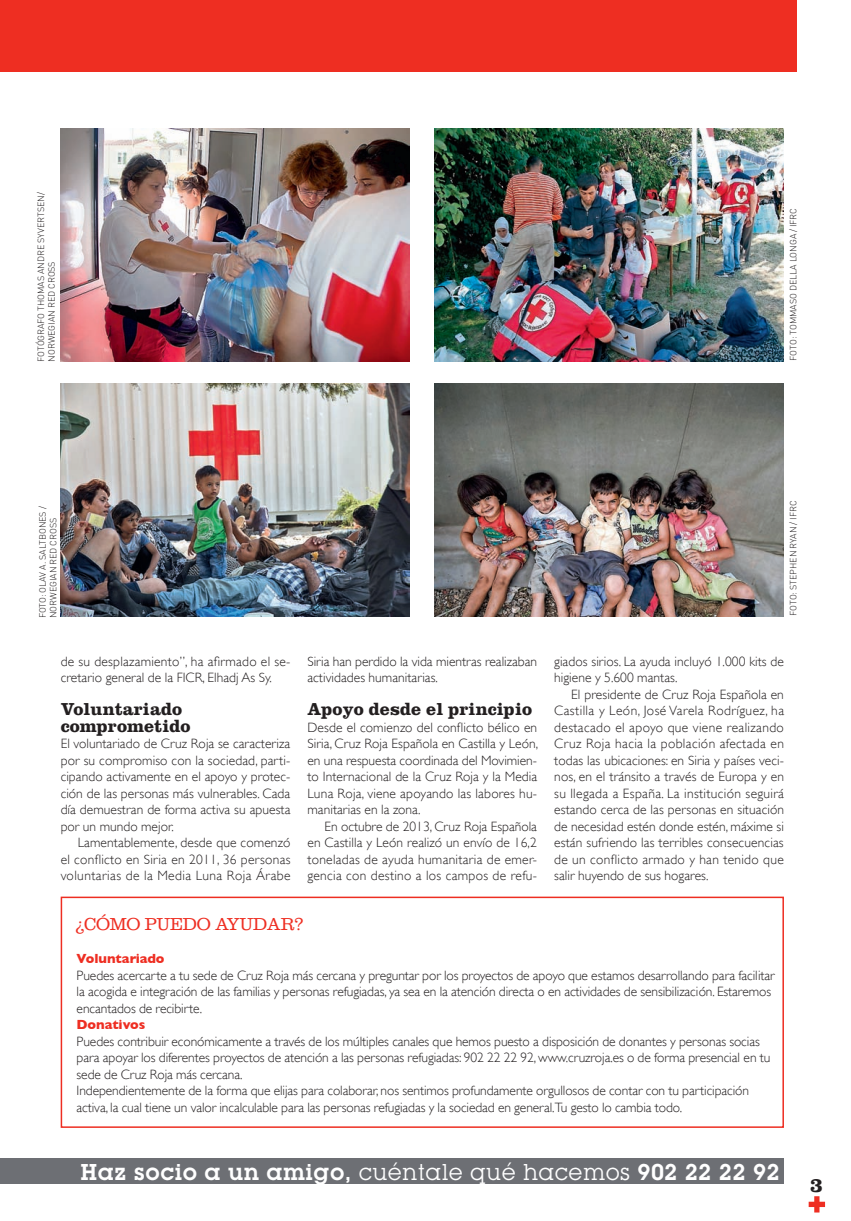
<style>
.page{position:relative;width:851px;height:1221px;background:#fff}
.page>*{position:absolute;margin:0;border:0;box-sizing:border-box;transform-origin:0 0}
.t1{font:600 22.5px "Lubalin Graph IT Cby BT";letter-spacing:.02em;color:#fff}
.t2{font:700 21px "Clarendon";color:#231f20}
.t3{font:700 18px/16.5px "Clarendon";letter-spacing:.005em;color:#231f20}
.t4{font:300 18px "Clarendon";letter-spacing:-.015em;color:#ee2e22}
.t5{font:300 13.5px/16.5px "Gill Sans";letter-spacing:.005em;color:#231f20}
.t6{font:300 13.5px "Gill Sans";letter-spacing:.03em;color:#231f20}
.t7{font:300 13.5px "Gill Sans";letter-spacing:.025em;color:#231f20}
.t8{font:300 9px/10.5px "DIN";letter-spacing:-.005em;color:#231f20}
.s1{font-weight:700;color:#ee2e22}
.s2{font-weight:400}
</style>
<div class="page">
<svg style="left:808px;top:1196px;width:17px;height:17px"></svg>
<div style="left:61px;top:897px;width:722px;height:231px;border:2px solid #ee2e22"></div>
<div style="left:0;top:0;width:796px;height:72px;background:#ee2e22"></div>
<svg style="left:0;top:1159px;width:1px;height:25px"></svg>
<div style="left:1px;top:1159px;width:782px;height:25px;background:#6d6f74"></div>
<img style="left:61px;top:129px;width:349px;height:232px">
<img style="left:61px;top:383px;width:349px;height:233px">
<img style="left:435px;top:129px;width:348px;height:232px">
<img style="left:435px;top:384px;width:348px;height:232px">
<p class="t8" style="left:37px;top:362px;width:171px;rotate:-90deg">FOTÓGRAFO THOMAS ANDRE SYVERTSEN/<br>NORWEGIAN RED CROSS</p>
<p class="t8" style="left:789px;top:361px;width:154px;rotate:-90deg">FOTO: TOMMASO DELLA LONGA / IFRC</p>
<p class="t8" style="left:38px;top:618px;width:113px;rotate:-90deg">FOTO: OLAV A. SALTBONES /<br>NORWEGIAN RED CROSS</p>
<p class="t8" style="left:789px;top:616px;width:117px;rotate:-90deg">FOTO: STEPHEN RYAN / IFRC</p>
<p class="t5" style="left:61px;top:653px;width:231px">de su desplazamiento”, ha afirmado el se&shy;cretario general de la FICR, Elhadj As Sy.</p>
<p class="t3" style="left:61px;top:703px;width:131px">Voluntariado comprometido</p>
<p class="t5" style="left:61px;top:735px;width:231px">El voluntariado de Cruz Roja se caracteriza</p>
<p class="t5" style="left:61px;top:752px;width:231px">por su compromiso con la sociedad, parti-</p>
<p class="t5" style="left:61px;top:768px;width:231px">cipando activamente en el apoyo y protec-</p>
<p class="t5" style="left:61px;top:785px;width:231px">ción de las personas más vulnerables. Cada</p>
<p class="t5" style="left:61px;top:801px;width:231px">día demuestran de forma activa su apuesta</p>
<p class="t5" style="left:61px;top:818px;width:115px">por un mundo mejor.</p>
<p class="t5" style="left:78px;top:834px;width:214px">Lamentablemente, desde que comenzó</p>
<p class="t5" style="left:61px;top:851px;width:231px">el conflicto en Siria en 2011, 36 personas</p>
<p class="t6" style="left:61px;top:868px;width:231px">voluntarias de la Media Luna Roja Árabe</p>
<p class="t5" style="left:307px;top:653px;width:231px">Siria han perdido la vida mientras realizaban actividades humanitarias.</p>
<p class="t3" style="left:307px;top:703px;width:226px">Apoyo desde el principio</p>
<p class="t5" style="left:307px;top:719px;width:231px">Desde el comienzo del conflicto bélico en</p>
<p class="t5" style="left:307px;top:735px;width:232px">Siria, Cruz Roja Española en Castilla y León,</p>
<p class="t5" style="left:307px;top:752px;width:231px">en una respuesta coordinada del Movimien-</p>
<p class="t5" style="left:307px;top:768px;width:231px">to Internacional de la Cruz Roja y la Media</p>
<p class="t5" style="left:307px;top:785px;width:231px">Luna Roja, viene apoyando las labores hu-</p>
<p class="t5" style="left:307px;top:801px;width:114px">manitarias en la zona.</p>
<p class="t5" style="left:324px;top:818px;width:214px">En octubre de 2013, Cruz Roja Española</p>
<p class="t5" style="left:307px;top:834px;width:231px">en Castilla y León realizó un envío de 16,2</p>
<p class="t5" style="left:307px;top:851px;width:231px">toneladas de ayuda humanitaria de emer-</p>
<p class="t7" style="left:307px;top:868px;width:231px">gencia con destino a los campos de refu-</p>
<p class="t4" style="left:76px;top:917px;width:229px">¿CÓMO PUEDO AYUDAR?</p>
<p class="t5" style="left:554px;top:653px;width:231px">giados sirios. La ayuda incluyó 1.000 kits de</p>
<p class="t5" style="left:554px;top:669px;width:125px">higiene y 5.600 mantas.</p>
<p class="t5" style="left:571px;top:686px;width:214px">El presidente de Cruz Roja Española en</p>
<p class="t6" style="left:554px;top:703px;width:231px">Castilla y León, José Varela Rodríguez, ha</p>
<p class="t6" style="left:554px;top:719px;width:231px">destacado el apoyo que viene realizando</p>
<p class="t6" style="left:554px;top:736px;width:231px">Cruz Roja hacia la población afectada en</p>
<p class="t5" style="left:554px;top:752px;width:231px">todas las ubicaciones: en Siria y países veci-</p>
<p class="t5" style="left:554px;top:768px;width:231px">nos, en el tránsito a través de Europa y en</p>
<p class="t7" style="left:554px;top:785px;width:231px">su llegada a España. La institución seguirá</p>
<p class="t5" style="left:554px;top:801px;width:231px">estando cerca de las personas en situación</p>
<p class="t5" style="left:554px;top:818px;width:231px">de necesidad estén donde estén, máxime si</p>
<p class="t5" style="left:554px;top:834px;width:231px">están sufriendo las terribles consecuencias</p>
<p class="t7" style="left:554px;top:851px;width:231px">de un conflicto armado y han tenido que</p>
<p class="t5" style="left:554px;top:867px;width:156px">salir huyendo de sus hogares.</p>
<p class="t5" style="left:77px;top:951px;width:699px"><span class="s1">Voluntariado<br></span>Puedes acercarte a tu sede de Cruz Roja más cercana y preguntar por los proyectos de apoyo que estamos desarrollando para facilitar la acogida e integración de las familias y personas refugiadas, ya sea en la atención directa o en actividades de sensibilización. Estaremos encantados de recibirte.<br><span class="s1">Donativos<br></span>Puedes contribuir económicamente a través de los múltiples canales que hemos puesto a disposición de donantes y personas socias para apoyar los diferentes proyectos de atención a las personas refugiadas: 902 22 22 92, www.cruzroja.es o de forma presencial en tu sede de Cruz Roja más cercana.<br>Independientemente de la forma que elijas para colaborar, nos sentimos profundamente orgullosos de contar con tu participación activa, la cual tiene un valor incalculable para las personas refugiadas y la sociedad en general.Tu gesto lo cambia todo.</p>
<p class="t1" style="left:80px;top:1163px;width:700px">Haz socio a un amigo, <span class="s2">cuéntale qué hacemos</span> 902 22 22 92</p>
<p class="t2" style="left:810px;top:1177px;width:14px">3</p>
</div>
